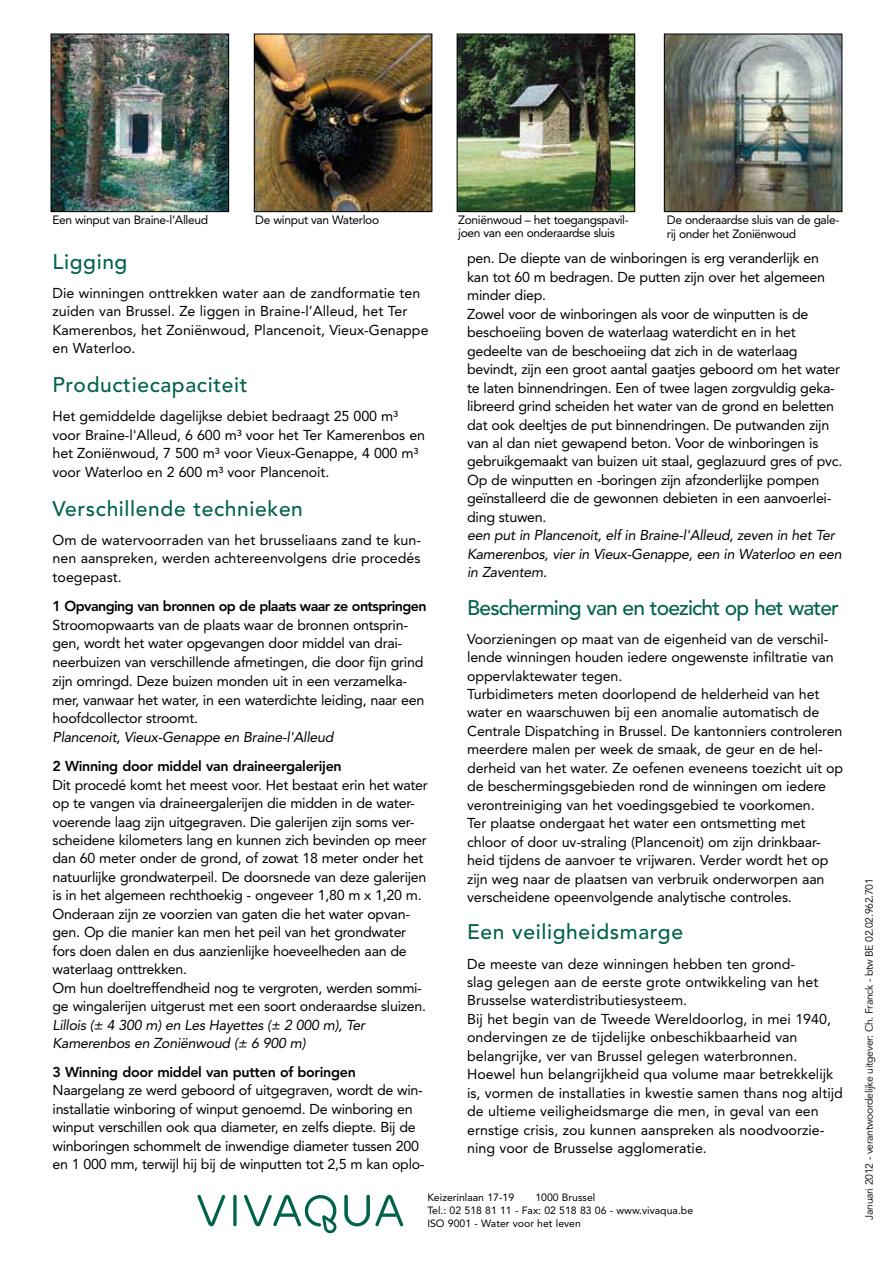
<style>
.page{position:relative;width:893px;height:1263px;background:#fff}
.page>*{position:absolute;margin:0;border:0;box-sizing:border-box;transform-origin:0 0}
.t1{font:500 21px "Avenir LT";letter-spacing:.03em;color:#00624b}
.t2{font:500 21px "Avenir LT";letter-spacing:-.04em;color:#00624b}
.t3{font:14.25px/18.5px "Avenir LT";letter-spacing:-.02em;color:#000}
.t4{font:14.25px/18.5px "Avenir LT";color:#000}
.t5{font:italic 14.25px/18.5px "Avenir LT";letter-spacing:-.02em;color:#000}
.t6{font:800 14.25px "Avenir LT";letter-spacing:-.02em;color:#000}
.t7{font:800 14.25px "Avenir LT";letter-spacing:-.04em;color:#000}
.t8{font:12px/13.5px "Avenir LT";letter-spacing:-.03em;color:#000}
.t9{font:10.5px/12.8px "Avenir LT";color:#000}
.t10{font:10.5px "Avenir LT";letter-spacing:-.03em;color:#000}
</style>
<div class="page">
<img style="left:666px;top:36px;width:174px;height:174px">
<div style="left:664px;top:34px;width:178px;height:178px;border:1px solid #000"></div>
<img style="left:459px;top:36px;width:174px;height:174px">
<div style="left:457px;top:34px;width:178px;height:178px;border:1px solid #000"></div>
<img style="left:256px;top:36px;width:174px;height:174px">
<div style="left:254px;top:34px;width:178px;height:178px;border:1px solid #000"></div>
<img style="left:53px;top:36px;width:174px;height:174px">
<div style="left:51px;top:34px;width:178px;height:178px;border:1px solid #000"></div>
<svg style="left:197px;top:1194px;width:28px;height:32px"></svg>
<svg style="left:233px;top:1195px;width:4px;height:31px"></svg>
<svg style="left:344px;top:1195px;width:59px;height:31px"></svg>
<svg style="left:244px;top:1194px;width:92px;height:39px"></svg>
<p class="t8" style="left:52px;top:213px;width:157px">Een winput van Braine-l’Alleud</p>
<p class="t8" style="left:255px;top:213px;width:125px">De winput van Waterloo</p>
<p class="t8" style="left:458px;top:213px;width:172px">Zoniënwoud – het toegangspavil&shy;joen van een onderaardse sluis</p>
<p class="t8" style="left:667px;top:213px;width:174px">De onderaardse sluis van de gale&shy;rij onder het Zoniënwoud</p>
<h1 class="t1" style="left:53px;top:249px;width:76px">Ligging</h1>
<p class="t4" style="left:53px;top:284px;width:378px">Die winningen onttrekken water aan de zandformatie ten zuiden van Brussel. Ze liggen in Braine-l’Alleud, het Ter Kamerenbos, het Zoniënwoud, Plancenoit, Vieux-Genappe en Waterloo.</p>
<h1 class="t1" style="left:53px;top:373px;width:196px">Productiecapaciteit</h1>
<p class="t3" style="left:53px;top:407px;width:374px">Het gemiddelde dagelijkse debiet bedraagt 25 000 m³ voor Braine-l'Alleud, 6 600 m³ voor het Ter Kamerenbos en het Zoniënwoud, 7 500 m³ voor Vieux-Genappe, 4 000 m³ voor Waterloo en 2 600 m³ voor Plancenoit.</p>
<h1 class="t1" style="left:53px;top:496px;width:252px">Verschillende technieken</h1>
<p class="t3" style="left:53px;top:531px;width:370px;text-align:justify">Om de watervoorraden van het brusseliaans zand te kun&shy;nen aanspreken, werden achtereenvolgens drie procedés toegepast.</p>
<p class="t7" style="left:53px;top:597px;width:376px">1 Opvanging van bronnen op de plaats waar ze ontspringen</p>
<p class="t3" style="left:53px;top:615px;width:373px">Stroomopwaarts van de plaats waar de bronnen ontsprin&shy;gen, wordt het water opgevangen door middel van drai&shy;neerbuizen van verschillende afmetingen, die door fijn grind zijn omringd. Deze buizen monden uit in een verzamelka&shy;mer, vanwaar het water, in een waterdichte leiding, naar een hoofdcollector stroomt.</p>
<p class="t5" style="left:53px;top:728px;width:282px">Plancenoit, Vieux-Genappe en Braine-l'Alleud</p>
<p class="t6" style="left:53px;top:758px;width:291px">2 Winning door middel van draineergalerijen</p>
<p class="t3" style="left:53px;top:775px;width:377px">Dit procedé komt het meest voor. Het bestaat erin het water op te vangen via draineergalerijen die midden in de water&shy;voerende laag zijn uitgegraven. Die galerijen zijn soms ver&shy;scheidene kilometers lang en kunnen zich bevinden op meer dan 60 meter onder de grond, of zowat 18 meter onder het natuurlijke grondwaterpeil. De doorsnede van deze galerijen is in het algemeen rechthoekig - ongeveer 1,80 m x 1,20 m.<br>Onderaan zijn ze voorzien van gaten die het water opvan&shy;gen. Op die manier kan men het peil van het grondwater fors doen dalen en dus aanzienlijke hoeveelheden aan de waterlaag onttrekken.<br>Om hun doeltreffendheid nog te vergroten, werden sommi&shy;ge wingalerijen uitgerust met een soort onderaardse sluizen.</p>
<p class="t5" style="left:53px;top:1015px;width:314px">Lillois (± 4 300 m) en Les Hayettes (± 2 000 m), Ter<br>Kamerenbos en Zoniënwoud (± 6 900 m)</p>
<p class="t6" style="left:53px;top:1063px;width:305px">3 Winning door middel van putten of boringen</p>
<p class="t3" style="left:53px;top:1081px;width:374px">Naargelang ze werd geboord of uitgegraven, wordt de win&shy;installatie winboring of winput genoemd. De winboring en winput verschillen ook qua diameter, en zelfs diepte. Bij de winboringen schommelt de inwendige diameter tussen 200 en 1 000 mm, terwijl hij bij de winputten tot 2,5 m kan oplo-</p>
<p class="t3" style="left:467px;top:249px;width:377px">pen. De diepte van de winboringen is erg veranderlijk en kan tot 60 m bedragen. De putten zijn over het algemeen minder diep.<br>Zowel voor de winboringen als voor de winputten is de beschoeiing boven de waterlaag waterdicht en in het gedeelte van de beschoeiing dat zich in de waterlaag bevindt, zijn een groot aantal gaatjes geboord om het water te laten binnendringen. Een of twee lagen zorgvuldig geka&shy;libreerd grind scheiden het water van de grond en beletten dat ook deeltjes de put binnendringen. De putwanden zijn van al dan niet gewapend beton. Voor de winboringen is gebruikgemaakt van buizen uit staal, geglazuurd gres of pvc.<br>Op de winputten en -boringen zijn afzonderlijke pompen geïnstalleerd die de gewonnen debieten in een aanvoerlei&shy;ding stuwen.</p>
<p class="t5" style="left:467px;top:526px;width:376px">een put in Plancenoit, elf in Braine-l'Alleud, zeven in het Ter<br>Kamerenbos, vier in Vieux-Genappe, een in Waterloo en een in Zaventem.</p>
<h1 class="t2" style="left:467px;top:595px;width:373px">Bescherming van en toezicht op het water</h1>
<p class="t3" style="left:467px;top:629px;width:377px">Voorzieningen op maat van de eigenheid van de verschil&shy;lende winningen houden iedere ongewenste infiltratie van oppervlaktewater tegen.<br>Turbidimeters meten doorlopend de helderheid van het water en waarschuwen bij een anomalie automatisch de Centrale Dispatching in Brussel. De kantonniers controleren meerdere malen per week de smaak, de geur en de hel&shy;derheid van het water. Ze oefenen eveneens toezicht uit op de beschermingsgebieden rond de winningen om iedere verontreiniging van het voedingsgebied te voorkomen.<br>Ter plaatse ondergaat het water een ontsmetting met chloor of door uv-straling (Plancenoit) om zijn drinkbaar&shy;heid tijdens de aanvoer te vrijwaren. Verder wordt het op zijn weg naar de plaatsen van verbruik onderworpen aan verscheidene opeenvolgende analytische controles.</p>
<h1 class="t1" style="left:467px;top:920px;width:217px">Een veiligheidsmarge</h1>
<p class="t4" style="left:467px;top:954px;width:377px">De meeste van deze winningen hebben ten grond-<br>slag gelegen aan de eerste grote ontwikkeling van het Brusselse waterdistributiesysteem.<br>Bij het begin van de Tweede Wereldoorlog, in mei 1940, ondervingen ze de tijdelijke onbeschikbaarheid van belangrijke, ver van Brussel gelegen waterbronnen.<br>Hoewel hun belangrijkheid qua volume maar betrekkelijk is, vormen de installaties in kwestie samen thans nog altijd de ultieme veiligheidsmarge die men, in geval van een ernstige crisis, zou kunnen aanspreken als noodvoorzie&shy;ning voor de Brusselse agglomeratie.</p>
<p class="t9" style="left:427px;top:1191px;width:267px;text-indent:108px">1000 Brussel<br>Tel.: 02 518 81 11 - Fax: 02 518 83 06 - www.vivaqua.be<br>ISO 9001 - Water voor het leven</p>
<p class="t9" style="left:427px;top:1191px;width:88px">Keizerinlaan 17-19</p>
<p class="t10" style="left:863px;top:1220px;width:343px;rotate:-90deg">Januari 2012 - verantwoordelijke uitgever: Ch. Franck - btw BE 02.02.962.701</p>
</div>
